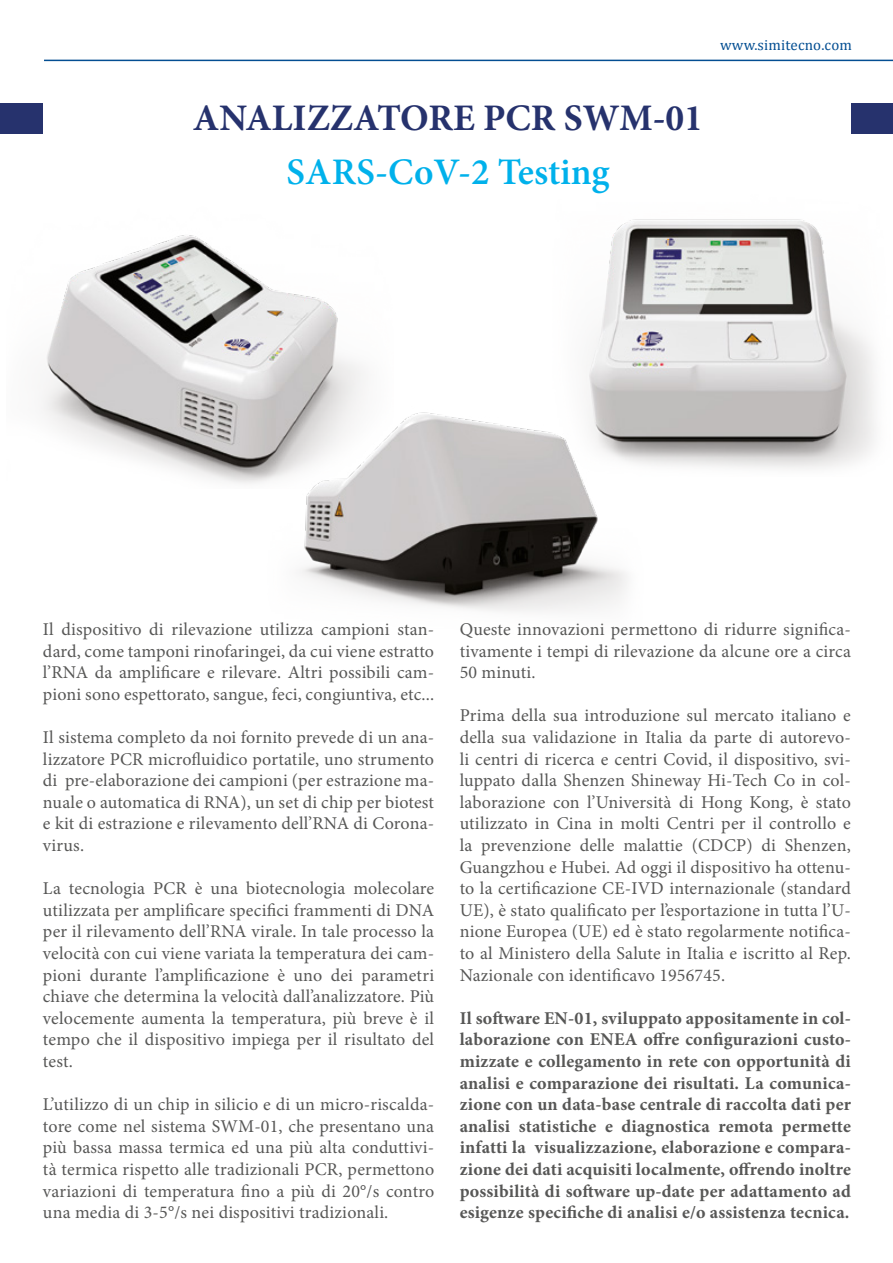
<style>
.page{position:relative;width:893px;height:1263px;background:#fff}
.page>*{position:absolute;margin:0;border:0;box-sizing:border-box;transform-origin:0 0}
.t1{font:700 37.5px "Minion Pro";color:#26326d}
.t2{font:600 37.5px "Minion Pro";color:#00b1eb}
.t3{font:18px/21.6px "Minion Pro";letter-spacing:.01em;color:#575756;text-align:justify}
.t4{font:700 18px/21.6px "Minion Pro";letter-spacing:.01em;color:#575756;text-align:justify}
.t5{font:15px "Cambria";letter-spacing:.01em;color:#034e92}
</style>
<div class="page">
<hr style="left:44px;top:60px;width:849px;height:1px;background:#034e92">
<div style="left:852px;top:104px;width:41px;height:30px;background:#26326d"></div>
<div style="left:0;top:104px;width:43px;height:30px;background:#26326d"></div>
<img style="left:41px;top:235px;width:306px;height:249px">
<img style="left:257px;top:361px;width:371px;height:251px">
<img style="left:553px;top:219px;width:322px;height:258px">
<p class="t5" style="left:720px;top:37px;width:133px">www.simitecno.com</p>
<h1 class="t1" style="left:193px;top:92px;width:512px">ANALIZZATORE PCR SWM-01</h1>
<h1 class="t2" style="left:286px;top:146px;width:325px">SARS-CoV-2 Testing</h1>
<p class="t3" style="left:43px;top:618px;width:393px">Il dispositivo di rilevazione utilizza campioni stan&shy;dard, come tamponi rinofaringei, da cui viene estratto l’RNA da amplificare e rilevare. Altri possibili cam&shy;pioni sono espettorato, sangue, feci, congiuntiva, etc...</p>
<p class="t3" style="left:43px;top:726px;width:393px">Il sistema completo da noi fornito prevede di un ana&shy;lizzatore PCR microfluidico portatile, uno strumento di pre-elaborazione dei campioni (per estrazione ma&shy;nuale o automatica di RNA), un set di chip per biotest e kit di estrazione e rilevamento dell’RNA di Corona&shy;virus.</p>
<p class="t3" style="left:43px;top:878px;width:393px">La tecnologia PCR è una biotecnologia molecolare utilizzata per amplificare specifici frammenti di DNA per il rilevamento dell’RNA virale. In tale processo la velocità con cui viene variata la temperatura dei cam&shy;pioni durante l’amplificazione è uno dei parametri chiave che determina la velocità dall’analizzatore. Più velocemente aumenta la temperatura, più breve è il tempo che il dispositivo impiega per il risultato del test.</p>
<p class="t3" style="left:43px;top:1094px;width:393px">L’utilizzo di un chip in silicio e di un micro-riscalda&shy;tore come nel sistema SWM-01, che presentano una più bassa massa termica ed una più alta conduttivi&shy;tà termica rispetto alle tradizionali PCR, permettono variazioni di temperatura fino a più di 20°/s contro una media di 3-5°/s nei dispositivi tradizionali.</p>
<p class="t3" style="left:460px;top:618px;width:393px">Queste innovazioni permettono di ridurre significa&shy;tivamente i tempi di rilevazione da alcune ore a circa 50 minuti.</p>
<p class="t3" style="left:460px;top:705px;width:393px">Prima della sua introduzione sul mercato italiano e della sua validazione in Italia da parte di autorevo&shy;li centri di ricerca e centri Covid, il dispositivo, svi&shy;luppato dalla Shenzen Shineway Hi-Tech Co in col&shy;laborazione con l’Università di Hong Kong, è stato utilizzato in Cina in molti Centri per il controllo e la prevenzione delle malattie (CDCP) di Shenzen, Guangzhou e Hubei. Ad oggi il dispositivo ha ottenu&shy;to la certificazione CE-IVD internazionale (standard UE), è stato qualificato per l’esportazione in tutta l’U&shy;nione Europea (UE) ed è stato regolarmente notifica&shy;to al Ministero della Salute in Italia e iscritto al Rep.<br>Nazionale con identificavo 1956745.</p>
<p class="t4" style="left:460px;top:1007px;width:393px">Il software EN-01, sviluppato appositamente in col&shy;laborazione con ENEA offre configurazioni custo&shy;mizzate e collegamento in rete con opportunità di analisi e comparazione dei risultati. La comunica&shy;zione con un data-base centrale di raccolta dati per analisi statistiche e diagnostica remota permette infatti la visualizzazione, elaborazione e compara&shy;zione dei dati acquisiti localmente, offrendo inoltre possibilità di software up-date per adattamento ad esigenze specifiche di analisi e/o assistenza tecnica.</p>
</div>
